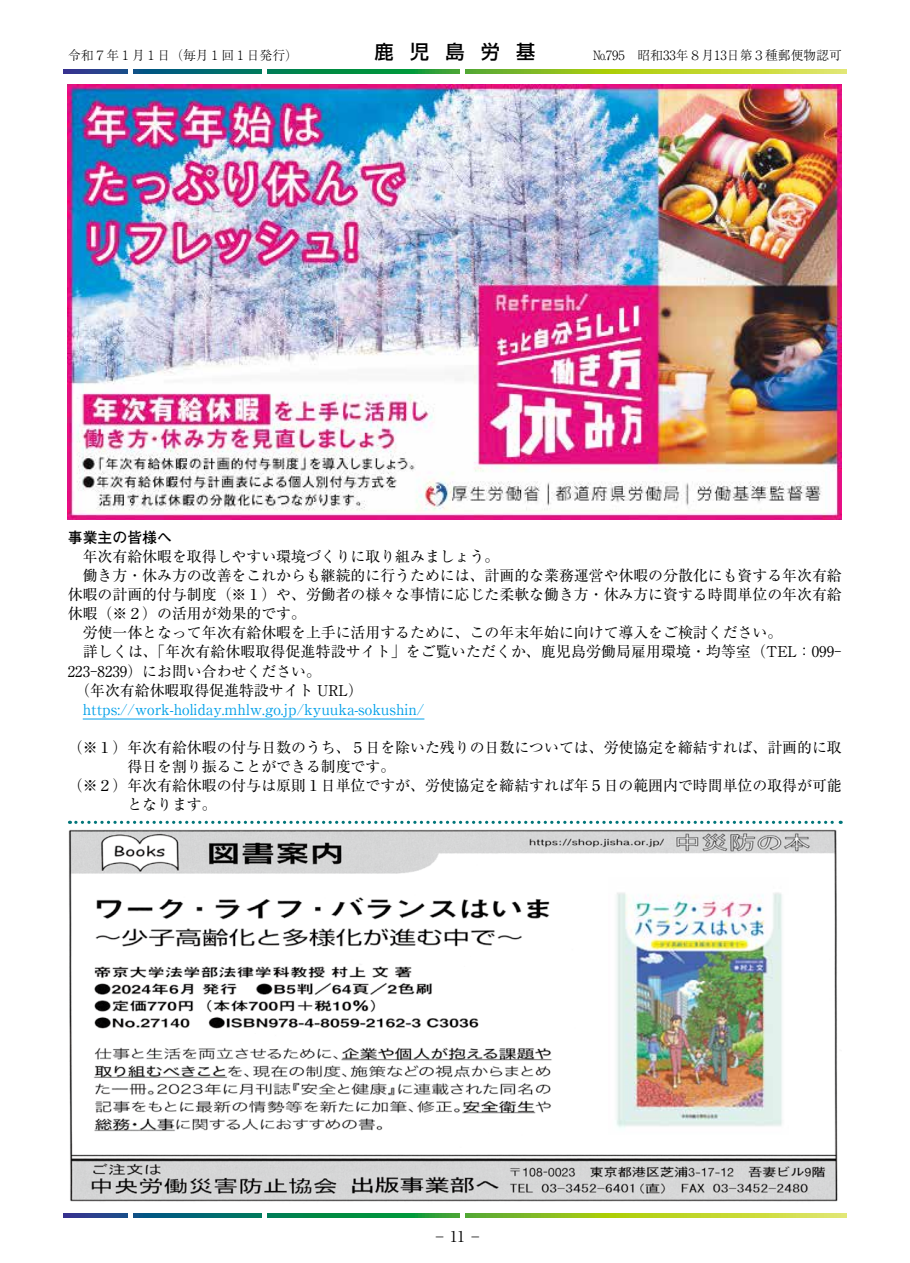
<style>
.page{position:relative;width:910px;height:1263px;background:#fff}
.page>*{position:absolute;margin:0;border:0;box-sizing:border-box;transform-origin:0 0}
.t1{font:500 19.2px "Shin Go Pr 6 N";letter-spacing:.85em;color:#000}
.t2{font:14.85px/19.2px "Ryumin Pr 6 N";color:#000}
.t3{font:14.85px "Ryumin Pr 6 N";color:#00a0e9}
.t4{font:700 14.85px "Futo Go B101 Pr 6 N";color:#000}
.t5{font:13.8px "Ryumin Pr 6 N";color:#000}
.t6{font:300 12.75px "Ryumin Pr 6 N";color:#000}
.s1{font-size:14.85px}
</style>
<div class="page">
<svg style="left:64px;top:1213px;width:64px;height:4px"></svg>
<svg style="left:134px;top:1213px;width:128px;height:4px"></svg>
<svg style="left:268px;top:1213px;width:191px;height:4px"></svg>
<svg style="left:466px;top:1213px;width:380px;height:4px;background:#acce2f"></svg>
<svg style="left:64px;top:69px;width:64px;height:4px"></svg>
<svg style="left:134px;top:69px;width:128px;height:4px"></svg>
<svg style="left:268px;top:69px;width:191px;height:4px"></svg>
<svg style="left:466px;top:69px;width:380px;height:4px;background:#acce2f"></svg>
<hr style="left:83px;top:719px;width:341px;height:1px;background:#00a0e9">
<img style="left:68px;top:84px;width:774px;height:436px">
<img style="left:68px;top:829px;width:770px;height:373px">
<div style="left:578px;top:872px;width:241px;height:268px;background:#fff"></div>
<img style="left:616px;top:893px;width:166px;height:235px">
<svg style="left:76px;top:821px;width:765px;height:3px"></svg>
<p class="t6" style="left:68px;top:45px;width:225px">令和７年１月１日（毎月１回１日発行）</p>
<p class="t1" style="left:375px;top:36px;width:162px">鹿児島労基</p>
<p class="t6" style="left:593px;top:45px;width:250px">№795　昭和33年８月13日第３種郵便物認可</p>
<p class="t4" style="left:68px;top:525px;width:106px">事業主の皆様へ</p>
<p class="t2" style="left:68px;top:546px;width:775px">　年次有給休暇を取得しやすい環境づくりに取り組みましょう。<br>　働き方・休み方の改善をこれからも継続的に行うためには、計画的な業務運営や休暇の分散化にも資する年次有給休暇の計画的付与制度（※１）や、労働者の様々な事情に応じた柔軟な働き方・休み方に資する時間単位の年次有給休暇（※２）の活用が効果的です。<br>　労使一体となって年次有給休暇を上手に活用するために、この年末年始に向けて導入をご検討ください。<br>　詳しくは、「年次有給休暇取得促進特設サイト」をご覧いただくか、鹿児島労働局雇用環境・均等室（TEL：099- 223-8239）にお問い合わせください。<br>　（年次有給休暇取得促進特設サイト URL）</p>
<p class="t3" style="left:83px;top:697px;width:343px">https://work-holiday.mhlw.go.jp/kyuuka-sokushin/</p>
<p class="t2" style="left:68px;top:737px;width:775px">（※１）年次有給休暇の付与日数のうち、５日を除いた残りの日数については、労使協定を締結すれば、計画的に取</p>
<p class="t2" style="left:127px;top:756px;width:269px">得日を割り振ることができる制度です。</p>
<p class="t2" style="left:68px;top:775px;width:775px">（※２）年次有給休暇の付与は原則１日単位ですが、労使協定を締結すれば年５日の範囲内で時間単位の取得が可能</p>
<p class="t2" style="left:127px;top:794px;width:91px">となります。</p>
<p class="t5" style="left:433px;top:1226px;width:51px">－<span class="s1">11</span>－</p>
</div>
